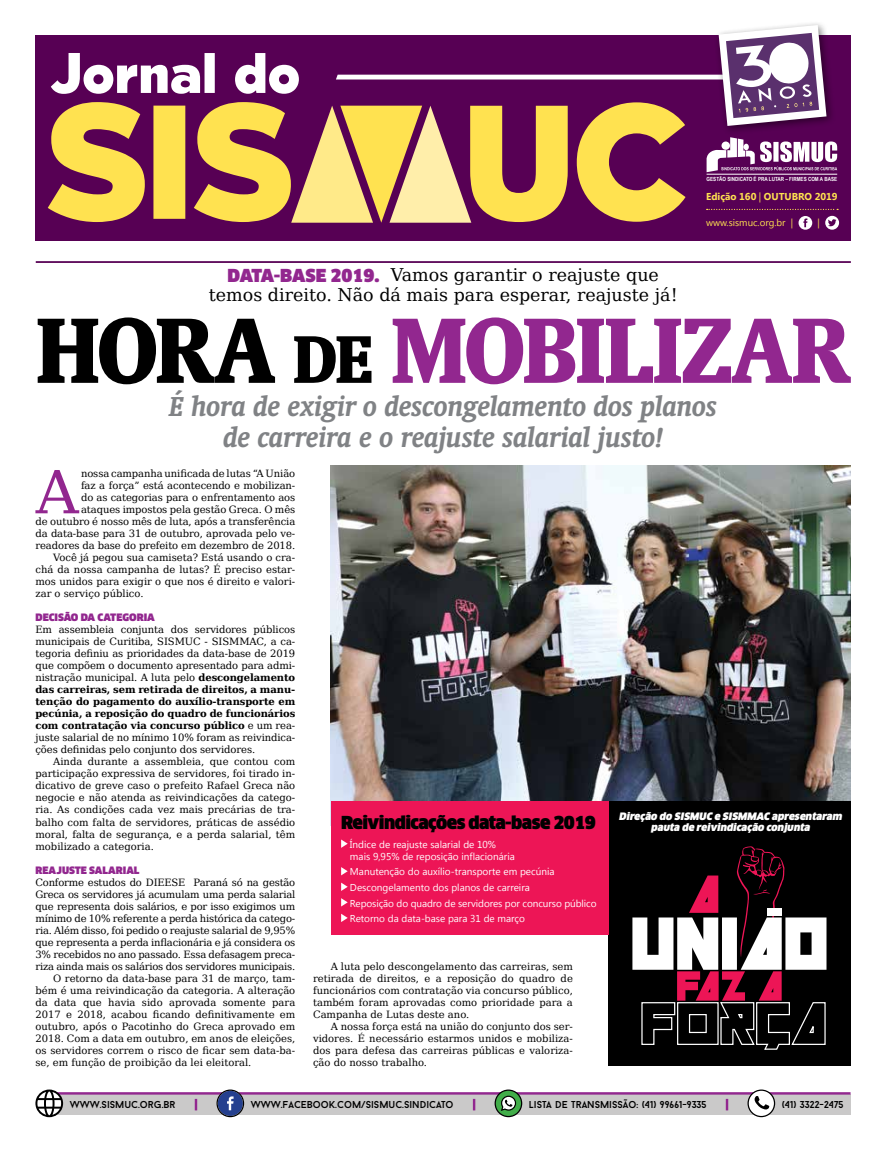
<style>
.page{position:relative;width:886px;height:1170px;background:#fff}
.page>*{position:absolute;margin:0;border:0;box-sizing:border-box;transform-origin:0 0}
.t1{font:700 condensed 105.75px "Oranda BT";letter-spacing:-.015em;color:#92278f}
.t2{font:59.38px "DejaVu Serif";color:#92278f}
.t3{font:italic 700 31.25px/31.2px "Oranda BT";letter-spacing:-.005em;color:#808285;text-align:center}
.t4{font:17.5px/19.8px "DejaVu Serif";color:#000;text-align:center}
.t5{font:900 17.5px "Clan";letter-spacing:-.03em;color:#000}
.t6{font:10px/12px "DejaVu Serif";letter-spacing:-.01em;color:#000;text-align:justify}
.t7{font:10px/15.5px "Khmer UI";color:#fff}
.t8{font:10px "Baron Neue";color:#000}
.t9{font:italic 900 10px/11.2px "Clan";letter-spacing:-.205em;color:#fff;text-align:center}
.t10{font:900 10px "Clan";color:#92278f}
.t11{font:700 10px "Khmer UI";color:#ffe250}
.t12{font:9.75px "Khmer UI";color:#ffe250}
.t13{font:700 5.62px "Arial Narrow";color:#fff}
.s1{font-weight:400}
.s2{font-family:"Clan";font-weight:900;color:#92278f}
.s3{color:#000}
.s4{font-size:76.75px;color:#000}
.s5{font-weight:700}
</style>
<div class="page">
<div style="left:35px;top:35px;width:815px;height:205px;background:#570054"></div>
<svg style="left:51px;top:25px;width:787px;height:205px"></svg>
<hr style="left:706px;top:174px;width:131px;height:1px;background:#fff">
<div style="left:46px;top:1094px;width:804px;height:20px;background:#cac9c9"></div>
<svg style="left:726px;top:1098px;width:2px;height:12px"></svg>
<hr style="left:46px;top:1092px;width:804px;height:2px;background:#92278f">
<svg style="left:35px;top:1089px;width:28px;height:28px"></svg>
<svg style="left:216px;top:1089px;width:28px;height:28px"></svg>
<svg style="left:747px;top:1089px;width:28px;height:28px"></svg>
<svg style="left:473px;top:1098px;width:2px;height:12px"></svg>
<svg style="left:195px;top:1098px;width:2px;height:12px"></svg>
<svg style="left:495px;top:1089px;width:27px;height:28px"></svg>
<hr style="left:36px;top:261px;width:815px;height:2px;background:#570054">
<img style="left:331px;top:465px;width:519px;height:336px">
<div style="left:608px;top:801px;width:242px;height:264px;background:#000"></div>
<div style="left:331px;top:801px;width:277px;height:133px;background:#ed1556"></div>
<svg style="left:632px;top:846px;width:194px;height:204px"></svg>
<svg style="left:341px;top:839px;width:7px;height:8px"></svg>
<svg style="left:341px;top:867px;width:7px;height:8px"></svg>
<svg style="left:341px;top:882px;width:7px;height:8px"></svg>
<svg style="left:341px;top:898px;width:7px;height:8px"></svg>
<svg style="left:341px;top:913px;width:7px;height:9px"></svg>
<p class="t13" style="left:706px;top:175px;width:132px">GESTÃO SINDICATO É PRA LUTAR – FIRMES COM A BASE</p>
<p class="t11" style="left:706px;top:191px;width:133px">EDIÇÃO 160 <span class="s1">|</span> OUTUBRO 2019</p>
<h3 class="t4" style="left:209px;top:263px;width:470px"><span class="s2">DATA-BASE 2019.</span> Vamos garantir o reajuste que temos direito. Não dá mais para esperar, reajuste já!</h3>
<p class="t12" style="left:706px;top:217px;width:89px">www.sismuc.org.br |</p>
<p class="t12" style="left:817px;top:217px;width:4px">|</p>
<h1 class="t1" style="left:36px;top:287px;width:816px"><span class="s3">HORA</span> <span class="s4">DE</span> MOBILIZAR</h1>
<h3 class="t3" style="left:169px;top:390px;width:549px">É hora de exigir o descongelamento dos planos de carreira e o reajuste salarial justo!</h3>
<h2 class="t2" style="left:36px;top:439px;width:44px">A</h2>
<p class="t6" style="left:81px;top:467px;width:216px">nossa campanha unificada de lutas “A União</p>
<p class="t6" style="left:81px;top:479px;width:216px">faz a força” está acontecendo e mobilizan-</p>
<p class="t6" style="left:81px;top:491px;width:216px">do as categorias para o enfrentamento aos</p>
<p class="t6" style="left:81px;top:503px;width:216px">ataques impostos pela gestão Greca. O mês</p>
<p class="t6" style="left:35px;top:515px;width:261px">de outubro é nosso mês de luta, após a transferência</p>
<p class="t6" style="left:35px;top:527px;width:261px">da data-base para 31 de outubro, aprovada pelo ve-</p>
<p class="t6" style="left:35px;top:539px;width:261px">readores da base do prefeito em dezembro de 2018.</p>
<p class="t6" style="left:53px;top:551px;width:244px">Você já pegou sua camiseta? Está usando o cra-</p>
<p class="t6" style="left:35px;top:563px;width:261px">chá da nossa campanha de lutas? É preciso estar-</p>
<p class="t6" style="left:35px;top:575px;width:261px">mos unidos para exigir o que nos é direito e valori-</p>
<p class="t6" style="left:35px;top:587px;width:110px">zar o serviço público.</p>
<p class="t10" style="left:35px;top:612px;width:121px">DECISÃO DA CATEGORIA</p>
<p class="t6" style="left:35px;top:623px;width:261px">Em assembleia conjunta dos servidores públicos municipais de Curitiba, SISMUC - SISMMAC, a ca&shy;tegoria definiu as prioridades da data-base de 2019 que compõem o documento apresentado para admi&shy;nistração municipal. A luta pelo <span class="s5">descongelamento das carreiras, sem retirada de direitos, a manu&shy;tenção do pagamento do auxílio-transporte em pecúnia, a reposição do quadro de funcionários com contratação via concurso público</span> e um rea&shy;juste salarial de no mínimo 10% foram as reivindica&shy;ções definidas pelo conjunto dos servidores.</p>
<p class="t6" style="left:35px;top:755px;width:261px;text-indent:18px">Ainda durante a assembleia, que contou com participação expressiva de servidores, foi tirado in&shy;dicativo de greve caso o prefeito Rafael Greca não negocie e não atenda as reivindicações da catego&shy;ria. As condições cada vez mais precárias de tra&shy;balho com falta de servidores, práticas de assédio moral, falta de segurança, e a perda salarial, têm mobilizado a categoria.</p>
<p class="t10" style="left:35px;top:864px;width:106px">REAJUSTE SALARIAL</p>
<p class="t6" style="left:35px;top:875px;width:261px">Conforme estudos do DIEESE Paraná só na gestão</p>
<p class="t6" style="left:35px;top:887px;width:261px">Greca os servidores já acumulam uma perda salarial</p>
<p class="t6" style="left:35px;top:899px;width:261px">que representa dois salários, e por isso exigimos um</p>
<p class="t6" style="left:35px;top:911px;width:261px">mínimo de 10% referente a perda histórica da catego-</p>
<p class="t6" style="left:35px;top:923px;width:261px">ria. Além disso, foi pedido o reajuste salarial de 9,95%</p>
<p class="t6" style="left:35px;top:935px;width:261px">que representa a perda inflacionária e já considera os</p>
<p class="t6" style="left:35px;top:947px;width:261px">3% recebidos no ano passado. Essa defasagem preca-</p>
<p class="t6" style="left:35px;top:959px;width:261px">riza ainda mais os salários dos servidores municipais.</p>
<p class="t6" style="left:53px;top:971px;width:244px">O retorno da data-base para 31 de março, tam-</p>
<p class="t6" style="left:35px;top:983px;width:261px">bém é uma reivindicação da categoria. A alteração</p>
<p class="t6" style="left:35px;top:995px;width:261px">da data que havia sido aprovada somente para</p>
<p class="t6" style="left:35px;top:1007px;width:261px">2017 e 2018, acabou ficando definitivamente em</p>
<p class="t6" style="left:35px;top:1019px;width:261px">outubro, após o Pacotinho do Greca aprovado em</p>
<p class="t6" style="left:35px;top:1031px;width:261px">2018. Com a data em outubro, em anos de eleições,</p>
<p class="t6" style="left:35px;top:1043px;width:261px">os servidores correm o risco de ficar sem data-ba-</p>
<p class="t6" style="left:35px;top:1055px;width:218px">se, em função de proibição da lei eleitoral.</p>
<h3 class="t5" style="left:341px;top:812px;width:256px">REIVINDICAÇÕES DATA-BASE 2019</h3>
<p class="t7" style="left:350px;top:838px;width:166px;line-height:12px">Índice de reajuste salarial de 10% mais 9,95% de reposição inflacionária</p>
<p class="t7" style="left:350px;top:864px;width:248px">Manutenção do auxílio-transporte em pecúnia Descongelamento dos planos de carreira<br>Reposição do quadro de servidores por concurso público Retorno da data-base para 31 de março</p>
<p class="t6" style="left:313px;top:959px;width:261px;text-indent:18px">A luta pelo descongelamento das carreiras, sem retirada de direitos, e a reposição do quadro de funcionários com contratação via concurso público, também foram aprovadas como prioridade para a Campanha de Lutas deste ano.</p>
<p class="t6" style="left:313px;top:1019px;width:261px;text-indent:18px">A nossa força está na união do conjunto dos ser&shy;vidores. É necessário estarmos unidos e mobiliza&shy;dos para defesa das carreiras públicas e valoriza&shy;ção do nosso trabalho.</p>
<p class="t9" style="left:619px;top:810px;width:226px">Direção do SISMUC e SISMMAC apresentaram pauta de reivindicação conjunta</p>
<p class="t8" style="left:70px;top:1097px;width:107px">WWW.SISMUC.ORG.BR</p>
<p class="t8" style="left:251px;top:1097px;width:204px">WWW.FACEBOOK.COM/SISMUC.SINDICATO</p>
<p class="t8" style="left:529px;top:1097px;width:179px">LISTA DE TRANSMISSÃO: (41) 99661-9335</p>
<p class="t8" style="left:782px;top:1097px;width:63px">(41) 3322-2475</p>
</div>
